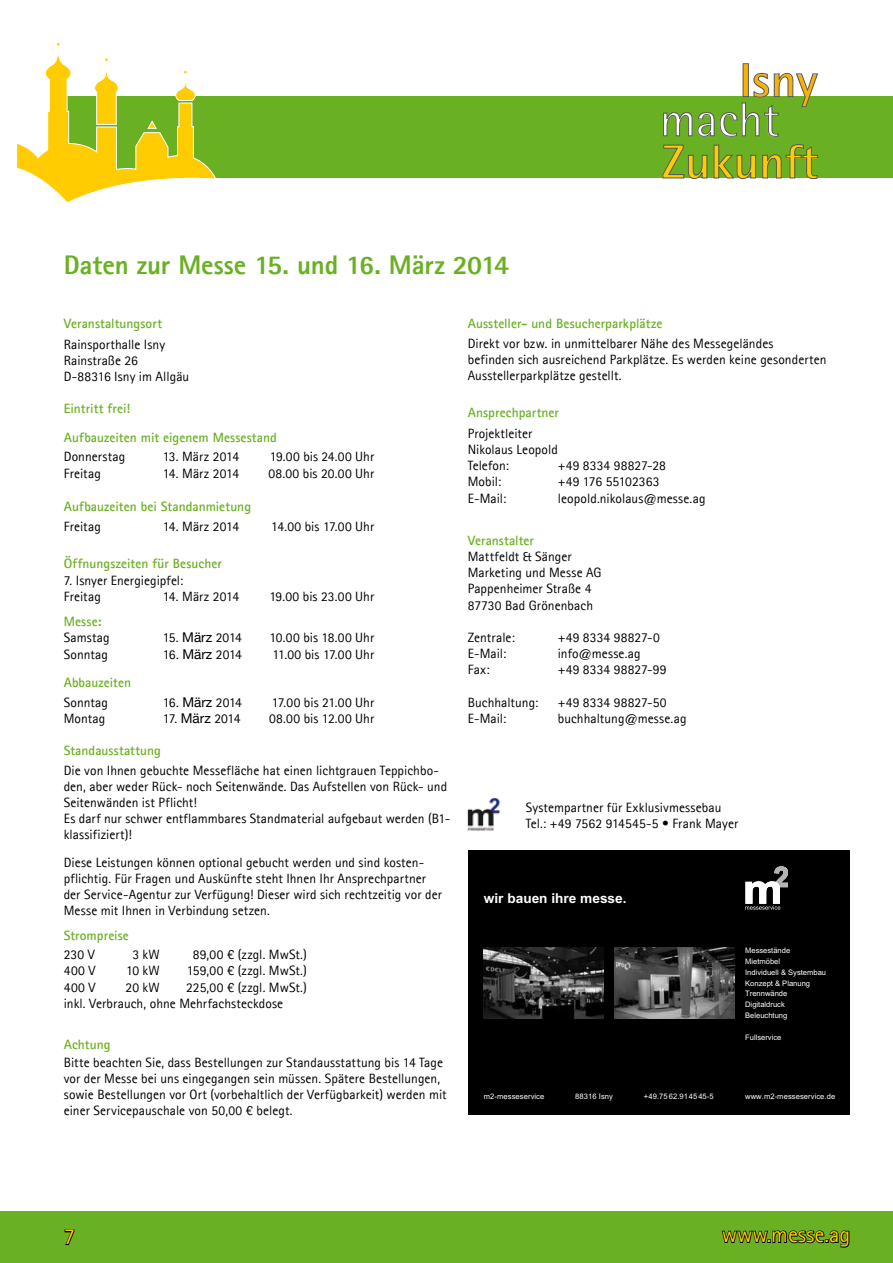
<style>
.page{position:relative;width:893px;height:1263px;background:#fff}
.page>*{position:absolute;margin:0;border:0;box-sizing:border-box;transform-origin:0 0}
.t1{font:700 47.7px "Agfa Rotis Semisans";color:#fecc00}
.t2{font:47.7px "Agfa Rotis Semisans";color:#fff}
.t3{font:700 47.7px "Agfa Rotis Semisans";color:#f9b200}
.t4{font:800 27px "Agfa Rotis Sans Serif";letter-spacing:-.01em;color:#6ab023}
.t5{font:22.5px "Agfa Rotis Sans Serif";color:#fecc00}
.t6{font:700 13.65px "M Arial";color:#fff}
.t7{font:13.5px/16.2px "Agfa Rotis Sans Serif";letter-spacing:.005em;color:#000}
.t8{font:700 13.5px/28.8px "Agfa Rotis Sans Serif";letter-spacing:.005em;color:#6ab023}
.t9{font:7.65px/10.8px "M Arial";color:#fff}
.s1{font-family:"Helvetica Neue LT"}
</style>
<div class="page">
<div style="left:52px;top:97px;width:841px;height:81px;background:#6ab023"></div>
<div style="left:0;top:1211px;width:893px;height:52px;background:#6ab023"></div>
<div style="left:743px;top:63px;width:6px;height:34px;border:1px solid #58585a"></div>
<svg style="left:662px;top:144px;width:94px;height:35px"></svg>
<svg style="left:762px;top:144px;width:56px;height:35px"></svg>
<svg style="left:663px;top:73px;width:155px;height:64px"></svg>
<svg style="left:16px;top:43px;width:201px;height:160px"></svg>
<svg style="left:721px;top:1230px;width:129px;height:18px"></svg>
<svg style="left:64px;top:1229px;width:11px;height:17px"></svg>
<div style="left:468px;top:851px;width:381px;height:264px;background:#000"></div>
<img style="left:614px;top:948px;width:120px;height:70px">
<svg style="left:745px;top:867px;width:43px;height:43px"></svg>
<img style="left:484px;top:948px;width:120px;height:70px">
<img style="left:467px;top:798px;width:34px;height:33px">
<h2 class="t4" style="left:64px;top:247px;width:447px">Daten zur Messe 15. und 16. März 2014</h2>
<h1 class="t3" style="left:739px;top:51px;width:80px">Isny</h1>
<h1 class="t1" style="left:662px;top:133px;width:158px">Zukunft</h1>
<h1 class="t2" style="left:660px;top:92px;width:121px">macht</h1>
<p class="t8" style="left:64px;top:309px;width:100px">Veranstaltungsort</p>
<p class="t7" style="left:64px;top:336px;width:127px">Rainsporthalle Isny<br>Rainstraße 26<br>D-88316 Isny im Allgäu</p>
<p class="t8" style="left:64px;top:394px;width:215px">Eintritt frei!<br>Aufbauzeiten mit eigenem Messestand</p>
<p class="t7" style="left:64px;top:448px;width:63px">Donnerstag</p>
<p class="t7" style="left:163px;top:448px;width:78px">13. März 2014</p>
<p class="t7" style="left:270px;top:448px;width:106px">19.00 bis 24.00 Uhr</p>
<p class="t7" style="left:64px;top:465px;width:39px">Freitag</p>
<p class="t7" style="left:163px;top:465px;width:78px">14. März 2014</p>
<p class="t7" style="left:268px;top:465px;width:107px">08.00 bis 20.00 Uhr</p>
<p class="t8" style="left:64px;top:492px;width:189px">Aufbauzeiten bei Standanmietung</p>
<p class="t7" style="left:64px;top:518px;width:39px">Freitag</p>
<p class="t7" style="left:163px;top:518px;width:78px">14. März 2014</p>
<p class="t7" style="left:271px;top:518px;width:105px">14.00 bis 17.00 Uhr</p>
<p class="t8" style="left:64px;top:549px;width:160px">Öffnungszeiten für Besucher</p>
<p class="t7" style="left:64px;top:572px;width:121px">7. Isnyer Energiegipfel:<br>Freitag</p>
<p class="t7" style="left:163px;top:588px;width:78px">14. März 2014</p>
<p class="t7" style="left:269px;top:588px;width:106px">19.00 bis 23.00 Uhr</p>
<p class="t8" style="left:64px;top:607px;width:39px">Messe:</p>
<p class="t7" style="left:64px;top:629px;width:47px">Samstag</p>
<p class="t7" style="left:163px;top:629px;width:81px">15. <span class="s1">März</span> 2014</p>
<p class="t7" style="left:270px;top:629px;width:106px">10.00 bis 18.00 Uhr</p>
<p class="t7" style="left:64px;top:646px;width:46px">Sonntag</p>
<p class="t7" style="left:163px;top:646px;width:81px">16. <span class="s1">März</span> 2014</p>
<p class="t7" style="left:272px;top:646px;width:103px">11.00 bis 17.00 Uhr</p>
<p class="t8" style="left:64px;top:668px;width:69px">Abbauzeiten</p>
<p class="t7" style="left:64px;top:694px;width:46px">Sonntag</p>
<p class="t7" style="left:163px;top:694px;width:81px">16. <span class="s1">März</span> 2014</p>
<p class="t7" style="left:272px;top:694px;width:104px">17.00 bis 21.00 Uhr</p>
<p class="t7" style="left:64px;top:710px;width:43px">Montag</p>
<p class="t7" style="left:163px;top:710px;width:79px">17. <span class="s1">März</span> 2014</p>
<p class="t7" style="left:269px;top:710px;width:106px">08.00 bis 12.00 Uhr</p>
<p class="t8" style="left:64px;top:736px;width:99px">Standausstattung</p>
<p class="t7" style="left:64px;top:762px;width:388px">Die von Ihnen gebuchte Messefläche hat einen lichtgrauen Teppichbo&shy;den, aber weder Rück- noch Seitenwände. Das Aufstellen von Rück- und Seitenwänden ist Pflicht!<br>Es darf nur schwer entflammbares Standmaterial aufgebaut werden (B1- klassifiziert)!</p>
<p class="t7" style="left:64px;top:854px;width:380px">Diese Leistungen können optional gebucht werden und sind kosten&shy;pflichtig. Für Fragen und Auskünfte steht Ihnen Ihr Ansprechpartner der Service-Agentur zur Verfügung! Dieser wird sich rechtzeitig vor der Messe mit Ihnen in Verbindung setzen.</p>
<p class="t8" style="left:64px;top:921px;width:67px">Strompreise</p>
<p class="t7" style="left:64px;top:946px;width:32px">230 V</p>
<p class="t7" style="left:132px;top:946px;width:29px">3 kW</p>
<p class="t7" style="left:193px;top:946px;width:115px">89,00 € (zzgl. MwSt.)</p>
<p class="t7" style="left:64px;top:963px;width:33px">400 V</p>
<p class="t7" style="left:126px;top:963px;width:35px">10 kW</p>
<p class="t7" style="left:187px;top:963px;width:121px">159,00 € (zzgl. MwSt.)</p>
<p class="t7" style="left:64px;top:979px;width:33px">400 V</p>
<p class="t7" style="left:126px;top:979px;width:36px">20 kW</p>
<p class="t7" style="left:64px;top:979px;width:245px;text-indent:122px">225,00 € (zzgl. MwSt.) inkl. Verbrauch, ohne Mehrfachsteckdose</p>
<p class="t8" style="left:64px;top:1029px;width:48px">Achtung</p>
<p class="t7" style="left:64px;top:1054px;width:384px">Bitte beachten Sie, dass Bestellungen zur Standausstattung bis 14 Tage vor der Messe bei uns eingegangen sein müssen. Spätere Bestellungen, sowie Bestellungen vor Ort (vorbehaltlich der Verfügbarkeit) werden mit einer Servicepauschale von 50,00 € belegt.</p>
<p class="t8" style="left:468px;top:309px;width:196px">Aussteller- und Besucherparkplätze</p>
<p class="t7" style="left:468px;top:335px;width:360px">Direkt vor bzw. in unmittelbarer Nähe des Messegeländes<br>befinden sich ausreichend Parkplätze. Es werden keine gesonderten<br>Ausstellerparkplätze gestellt.</p>
<p class="t8" style="left:468px;top:398px;width:93px">Ansprechpartner</p>
<p class="t7" style="left:468px;top:425px;width:92px">Projektleiter<br>Nikolaus Leopold<br>Telefon:</p>
<p class="t7" style="left:558px;top:457px;width:110px">+49 8334 98827-28</p>
<p class="t7" style="left:468px;top:474px;width:35px">Mobil:</p>
<p class="t7" style="left:558px;top:474px;width:103px">+49 176 55102363</p>
<p class="t7" style="left:468px;top:490px;width:40px">E-Mail:</p>
<p class="t7" style="left:558px;top:490px;width:149px">leopold.nikolaus@messe.ag</p>
<p class="t8" style="left:468px;top:526px;width:68px">Veranstalter</p>
<p class="t7" style="left:468px;top:548px;width:135px">Mattfeldt &amp; Sänger<br>Marketing und Messe AG<br>Pappenheimer Straße 4<br>87730 Bad Grönenbach</p>
<p class="t7" style="left:468px;top:629px;width:49px">Zentrale:</p>
<p class="t7" style="left:558px;top:629px;width:104px">+49 8334 98827-0</p>
<p class="t7" style="left:468px;top:645px;width:40px">E-Mail:</p>
<p class="t7" style="left:558px;top:645px;width:84px">info@messe.ag</p>
<p class="t7" style="left:468px;top:662px;width:24px">Fax:</p>
<p class="t7" style="left:558px;top:662px;width:110px">+49 8334 98827-99</p>
<p class="t7" style="left:468px;top:694px;width:72px">Buchhaltung:</p>
<p class="t7" style="left:558px;top:694px;width:110px">+49 8334 98827-50</p>
<p class="t7" style="left:468px;top:710px;width:40px">E-Mail:</p>
<p class="t7" style="left:558px;top:710px;width:130px">buchhaltung@messe.ag</p>
<p class="t7" style="left:526px;top:799px;width:214px">Systempartner für Exklusivmessebau<br>Tel.: +49 7562 914545-5 • Frank Mayer</p>
<p class="t6" style="left:484px;top:891px;width:144px">wir bauen ihre messe.</p>
<p class="t9" style="left:745px;top:945px;width:82px">Messestände<br>Mietmöbel<br>Individuell &amp; Systembau<br>Konzept &amp; Planung<br>Trennwände<br>Digitaldruck<br>Beleuchtung</p>
<p class="t9" style="left:745px;top:1031px;width:38px">Fullservice</p>
<p class="t9" style="left:484px;top:1091px;width:62px">m2-messeservice</p>
<p class="t9" style="left:575px;top:1091px;width:39px">88316 Isny</p>
<p class="t9" style="left:644px;top:1091px;width:71px">+49.75 62.9145 45-5</p>
<p class="t9" style="left:745px;top:1091px;width:92px">www.m2-messeservice.de</p>
<h3 class="t5" style="left:64px;top:1223px;width:13px">7</h3>
<h3 class="t5" style="left:722px;top:1221px;width:130px">www.messe.ag</h3>
</div>
